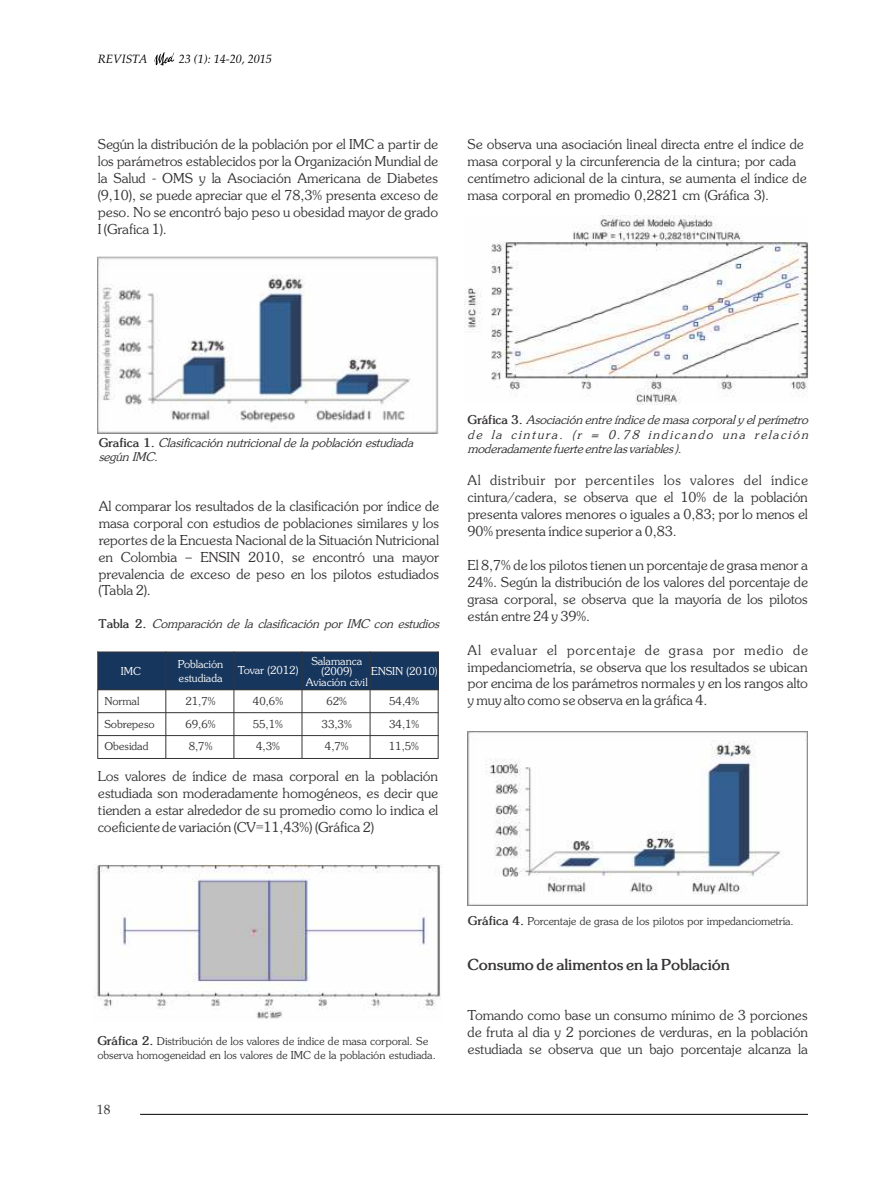
<style>
.page{position:relative;width:872px;height:1191px;background:#fff}
.page>*{position:absolute;margin:0;border:0;box-sizing:border-box;transform-origin:0 0}
.t1{font:15px/17px "Souvenir";color:#373435;text-align:justify}
.t2{font:700 15px "Souvenir";color:#373435}
.t3{font:13.5px "Te X Gyre Pagella";color:#373435}
.t4{font:12px/22.6px "Souvenir";color:#373435}
.t5{font:italic 12px/14.4px "Souvenir";color:#373435}
.t6{font:12px/10.1px "Souvenir";color:#fefefe}
.t7{font:italic 12px "Te X Gyre Pagella";color:#000}
.s1{font-weight:700;font-style:normal}
.s2{font-weight:700}
</style>
<div class="page">
<div style="left:98px;top:652px;width:340px;height:38px;background:#17365d"></div>
<img style="left:98px;top:257px;width:341px;height:176px">
<hr style="left:97px;top:651px;width:1px;height:107px;background:#373435">
<hr style="left:165px;top:651px;width:1px;height:107px;background:#373435">
<hr style="left:233px;top:651px;width:1px;height:107px;background:#373435">
<hr style="left:301px;top:651px;width:1px;height:107px;background:#373435">
<hr style="left:370px;top:651px;width:1px;height:107px;background:#373435">
<hr style="left:438px;top:651px;width:1px;height:107px;background:#373435">
<hr style="left:97px;top:758px;width:341px;height:1px;background:#373435">
<hr style="left:97px;top:735px;width:341px;height:1px;background:#373435">
<hr style="left:97px;top:712px;width:341px;height:1px;background:#373435">
<hr style="left:97px;top:689px;width:341px;height:1px;background:#373435">
<hr style="left:97px;top:651px;width:341px;height:1px;background:#373435">
<img style="left:93px;top:864px;width:348px;height:155px">
<img style="left:464px;top:216px;width:344px;height:188px">
<img style="left:467px;top:731px;width:341px;height:174px">
<hr style="left:140px;top:1114px;width:668px;height:1px;background:#000">
<svg style="left:154px;top:52px;width:20px;height:14px"></svg>
<p class="t7" style="left:98px;top:55px;width:51px">REVISTA</p>
<p class="t7" style="left:179px;top:55px;width:94px">23 (1): 14-20, 2015</p>
<p class="t1" style="left:98px;top:137px;width:342px">Según la distribución de la población por el IMC a partir de los parámetros establecidos por la Organización Mundial de la Salud - OMS y la Asociación Americana de Diabetes (9,10), se puede apreciar que el 78,3% presenta exceso de peso. No se encontró bajo peso u obesidad mayor de grado I (Grafica 1).</p>
<p class="t1" style="left:467px;top:137px;width:340px;text-align:left">Se observa una asociación lineal directa entre el índice de masa corporal y la circunferencia de la cintura; por cada centímetro adicional de la cintura, se aumenta el índice de masa corporal en promedio 0,2821 cm (Gráfica 3).</p>
<p class="t5" style="left:99px;top:436px;width:316px"><span class="s1">Grafica 1.</span> Clasificación nutricional de la población estudiada según IMC.</p>
<p class="t1" style="left:99px;top:498px;width:342px">Al comparar los resultados de la clasificación por índice de masa corporal con estudios de poblaciones similares y los reportes de la Encuesta Nacional de la Situación Nutricional en Colombia – ENSIN 2010, se encontró una mayor prevalencia de exceso de peso en los pilotos estudiados (Tabla 2).</p>
<p class="t5" style="left:99px;top:617px;width:342px"><span class="s1">Tabla 2.</span> Comparación de la clasificación por IMC con estudios</p>
<p class="t6" style="left:121px;top:667px;width:22px">IMC</p>
<p class="t6" style="left:178px;top:658px;width:47px;line-height:13.5px">Población estudiada</p>
<p class="t6" style="left:238px;top:666px;width:62px">Tovar (2012)</p>
<p class="t6" style="left:306px;top:657px;width:63px;text-align:center">Salamanca (2009)<br>Aviación civil</p>
<p class="t6" style="left:371px;top:666px;width:68px">ENSIN (2010)</p>
<p class="t4" style="left:104px;top:713px;width:52px">Sobrepeso<br>Obesidad</p>
<p class="t4" style="left:185px;top:691px;width:32px">21,7%</p>
<p class="t4" style="left:253px;top:691px;width:32px">40,6%</p>
<p class="t4" style="left:326px;top:691px;width:22px">62%</p>
<p class="t4" style="left:389px;top:691px;width:32px">54,4%</p>
<p class="t4" style="left:185px;top:713px;width:32px">69,6%</p>
<p class="t4" style="left:253px;top:713px;width:32px">55,1%</p>
<p class="t4" style="left:322px;top:713px;width:32px">33,3%</p>
<p class="t4" style="left:389px;top:713px;width:32px">34,1%</p>
<p class="t4" style="left:189px;top:736px;width:25px">8,7%</p>
<p class="t4" style="left:256px;top:736px;width:25px">4,3%</p>
<p class="t4" style="left:325px;top:736px;width:25px">4,7%</p>
<p class="t4" style="left:389px;top:736px;width:32px">11,5%</p>
<p class="t1" style="left:98px;top:768px;width:342px">Los valores de índice de masa corporal en la población estudiada son moderadamente homogéneos, es decir que tienden a estar alrededor de su promedio como lo indica el coeficiente de variación (CV=11,43%) (Gráfica 2)</p>
<p class="t4" style="left:104px;top:691px;width:36px">Normal</p>
<p class="t5" style="left:467px;top:413px;width:342px;text-align:justify"><span class="s1">Gráfica 3.</span> Asociación entre índice de masa corporal y el perímetro de la cintura. (r = 0.78 indicando una relación moderadamente fuerte entre las variables ).</p>
<p class="t1" style="left:467px;top:473px;width:342px">Al distribuir por percentiles los valores del índice cintura/cadera, se observa que el 10% de la población presenta valores menores o iguales a 0,83; por lo menos el 90% presenta índice superior a 0,83.</p>
<p class="t1" style="left:467px;top:557px;width:342px">El 8,7% de los pilotos tienen un porcentaje de grasa menor a 24%. Según la distribución de los valores del porcentaje de grasa corporal, se observa que la mayoría de los pilotos están entre 24 y 39%.</p>
<p class="t1" style="left:467px;top:642px;width:342px">Al evaluar el porcentaje de grasa por medio de impedanciometría, se observa que los resultados se ubican por encima de los parámetros normales y en los rangos alto y muy alto como se observa en la gráfica 4.</p>
<p class="t4" style="left:97px;top:1035px;width:340px;line-height:13.5px"><span class="s2">Gráfica 2.</span> Distribución de los valores de índice de masa corporal. Se observa homogeneidad en los valores de IMC de la población estudiada.</p>
<p class="t3" style="left:97px;top:1104px;width:15px">18</p>
<p class="t4" style="left:468px;top:911px;width:327px"><span class="s2">Gráfica 4.</span> Porcentaje de grasa de los pilotos por impedanciometría.</p>
<p class="t2" style="left:467px;top:958px;width:264px">Consumo de alimentos en la Población</p>
<p class="t1" style="left:467px;top:1008px;width:342px">Tomando como base un consumo mínimo de 3 porciones de fruta al dia y 2 porciones de verduras, en la población estudiada se observa que un bajo porcentaje alcanza la</p>
</div>
